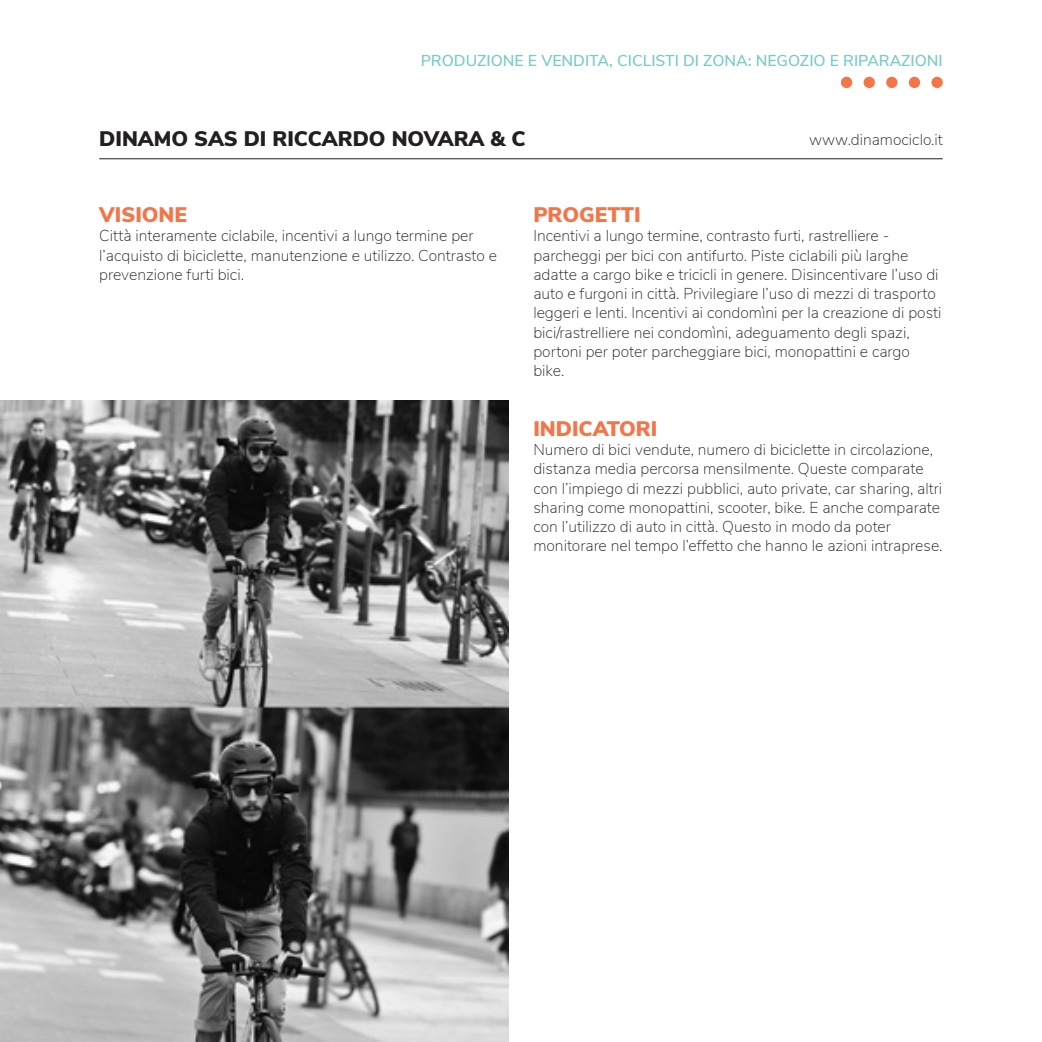
<style>
.page{position:relative;width:1042px;height:1042px;background:#fff}
.page>*{position:absolute;margin:0;border:0;box-sizing:border-box;transform-origin:0 0}
.t1{font:900 21px "Nunito Sans";color:#231f20}
.t2{font:900 21px "Nunito Sans";color:#f37548}
.t3{font:200 15.75px/19.2px "Nunito Sans";color:#231f20}
.t4{font:600 15.75px "Nunito Sans";color:#7acbc6}
</style>
<div class="page">
<div style="left:841px;top:77px;width:11px;height:11px;background:#f37548;border-radius:50%"></div>
<div style="left:863px;top:77px;width:12px;height:11px;background:#f37548;border-radius:50%"></div>
<div style="left:886px;top:77px;width:11px;height:11px;background:#f37548;border-radius:50%"></div>
<div style="left:909px;top:77px;width:11px;height:11px;background:#f37548;border-radius:50%"></div>
<div style="left:931px;top:77px;width:12px;height:11px;background:#f37548;border-radius:50%"></div>
<hr style="left:99px;top:158px;width:844px;height:1px;background:#231f20">
<img style="left:0;top:400px;width:508px;height:642px">
<p class="t4" style="left:421px;top:49px;width:523px">PRODUZIONE E VENDITA, CICLISTI DI ZONA: NEGOZIO E RIPARAZIONI</p>
<h1 class="t1" style="left:99px;top:123px;width:428px">DINAMO SAS DI RICCARDO NOVARA &amp; C</h1>
<p class="t3" style="left:809px;top:130px;width:135px">www.dinamociclo.it</p>
<h1 class="t2" style="left:99px;top:199px;width:89px">VISIONE</h1>
<p class="t3" style="left:99px;top:226px;width:399px">Città interamente ciclabile, incentivi a lungo termine per l’acquisto di biciclette, manutenzione e utilizzo. Contrasto e prevenzione furti bici.</p>
<h1 class="t2" style="left:533px;top:199px;width:109px">PROGETTI</h1>
<p class="t3" style="left:533px;top:226px;width:409px">Incentivi a lungo termine, contrasto furti, rastrelliere - parcheggi per bici con antifurto. Piste ciclabili più larghe adatte a cargo bike e tricicli in genere. Disincentivare l’uso di auto e furgoni in città. Privilegiare l’uso di mezzi di trasporto leggeri e lenti. Incentivi ai condomìni per la creazione di posti bici/rastrelliere nei condomìni, adeguamento degli spazi, portoni per poter parcheggiare bici, monopattini e cargo bike.</p>
<h1 class="t2" style="left:533px;top:413px;width:125px">INDICATORI</h1>
<p class="t3" style="left:533px;top:439px;width:411px">Numero di bici vendute, numero di biciclette in circolazione, distanza media percorsa mensilmente. Queste comparate con l’impiego di mezzi pubblici, auto private, car sharing, altri sharing come monopattini, scooter, bike. E anche comparate con l’utilizzo di auto in città. Questo in modo da poter monitorare nel tempo l’effetto che hanno le azioni intraprese.</p>
</div>
